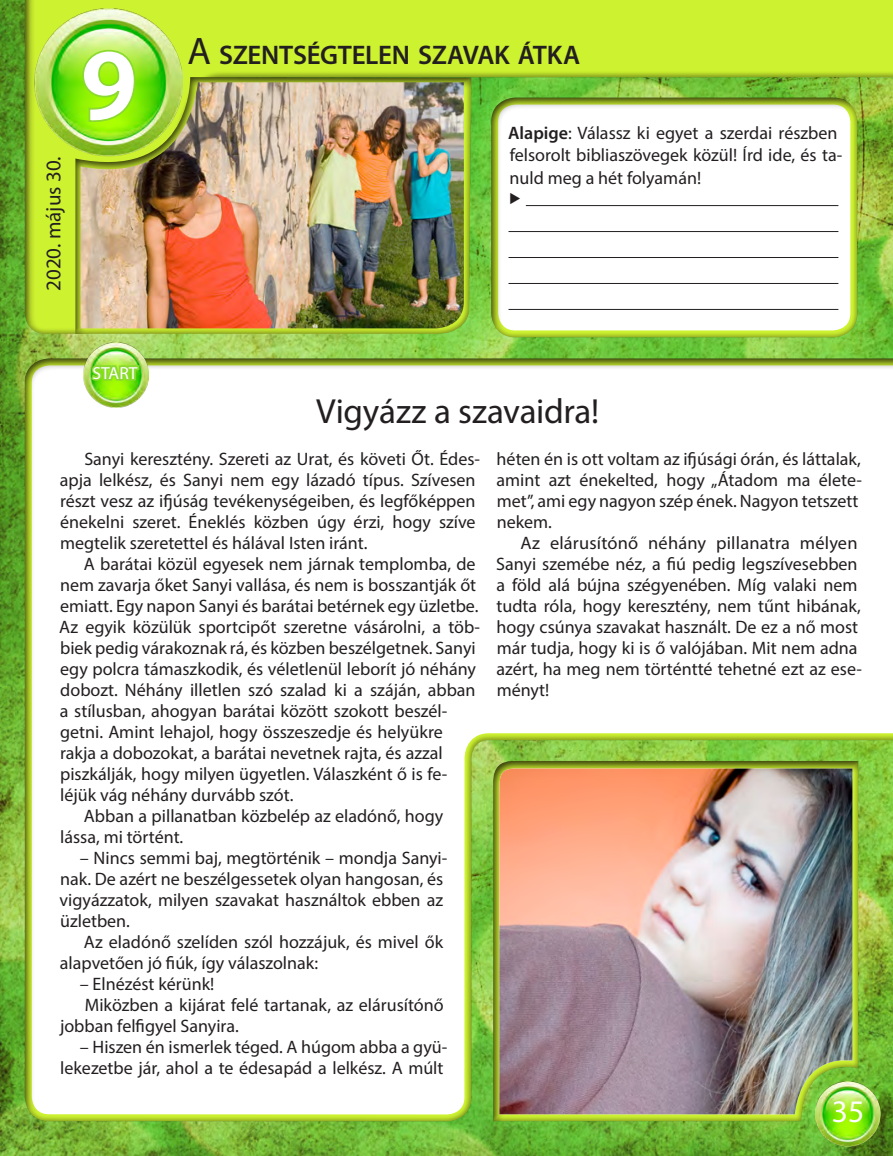
<style>
.page{position:relative;width:893px;height:1156px;background:#fff}
.page>*{position:absolute;margin:0;border:0;box-sizing:border-box;transform-origin:0 0}
.t1{font:700 105px "Myriad Pro";color:#fff}
.tortenet_cim{font:35px "Myriad Pro";letter-spacing:-.005em;color:#231f20}
.t2{font:31.5px "Myriad Pro";color:#fff}
.lecke_cim{font:600 26.95px "Myriad Pro";letter-spacing:-.01em;color:#231f20}
.datum{font:21px "Myriad Pro";color:#231f20}
.tortenet{font:18.03px/21px "Myriad Pro";color:#231f20}
.t3{font:17.5px "Myriad Pro";color:#fff}
.s1{font-weight:400;font-size:38.5px}
.s2{font-weight:600}
</style>
<div class="page">
<img style="left:0;top:0;width:893px;height:1156px">
<div style="left:22px;top:357px;width:871px;height:765px;background:#231f20;opacity:.75"></div>
<div style="left:23px;top:0;width:870px;height:336px;background:#231f20;opacity:.75"></div>
<div style="left:73px;top:73px;width:399px;height:262px;background:#231f20;opacity:.75"></div>
<img style="left:84px;top:343px;width:64px;height:65px">
<img style="left:815px;top:1082px;width:65px;height:65px">
<img style="left:88px;top:340px;width:53px;height:43px">
<img style="left:81px;top:82px;width:383px;height:246px">
<img style="left:35px;top:8px;width:147px;height:148px">
<svg style="left:81px;top:49px;width:55px;height:74px"></svg>
<div style="left:488px;top:96px;width:370px;height:242px;background:#231f20;opacity:.75"></div>
<div style="left:490px;top:759px;width:369px;height:364px;background:#231f20;opacity:.75"></div>
<img style="left:498px;top:768px;width:354px;height:346px">
<hr style="left:526px;top:205px;width:312px;height:1px;background:#231f20">
<hr style="left:508px;top:231px;width:330px;height:1px;background:#231f20">
<hr style="left:508px;top:257px;width:330px;height:1px;background:#231f20">
<hr style="left:508px;top:283px;width:330px;height:1px;background:#231f20">
<hr style="left:508px;top:309px;width:330px;height:1px;background:#231f20">
<svg style="left:510px;top:193px;width:10px;height:11px"></svg>
<p class="datum" style="left:40px;top:291px;width:136px;rotate:-90deg">2020. május 30.</p>
<p class="t1" style="left:80px;top:16px;width:60px">9</p>
<p class="t3" style="left:93px;top:362px;width:46px">START</p>
<p class="lecke_cim" style="left:188px;top:37px;width:394px"><span class="s1">A</span> SZENTSÉGTELEN SZAVAK ÁTKA</p>
<p class="tortenet" style="left:508px;top:121px;width:336px;line-height:22.8px"><span class="s2">Alapige</span>: Válassz ki egyet a szerdai részben felsorolt bibliaszövegek közül! Írd ide, és ta&shy;nuld meg a hét folyamán!</p>
<p class="tortenet_cim" style="left:316px;top:390px;width:284px">Vigyázz a szavaidra!</p>
<p class="tortenet" style="left:60px;top:448px;width:422px;text-indent:24px">Sanyi keresztény. Szereti az Urat, és követi Őt. Édes&shy;apja lelkész, és Sanyi nem egy lázadó típus. Szívesen részt vesz az ifjúság tevékenységeiben, és legfőképpen énekelni szeret. Éneklés közben úgy érzi, hogy szíve megtelik szeretettel és hálával Isten iránt.</p>
<p class="tortenet" style="left:59px;top:553px;width:422px;text-indent:25px">A barátai közül egyesek nem járnak templomba, de nem zavarja őket Sanyi vallása, és nem is bosszantják őt emiatt. Egy napon Sanyi és barátai betérnek egy üzletbe.<br>Az egyik közülük sportcipőt szeretne vásárolni, a töb&shy;biek pedig várakoznak rá, és közben beszélgetnek. Sanyi egy polcra támaszkodik, és véletlenül leborít jó néhány dobozt. Néhány illetlen szó szalad ki a száján, abban a stílusban, ahogyan barátai között szokott beszél&shy;getni. Amint lehajol, hogy összeszedje és helyükre rakja a dobozokat, a barátai nevetnek rajta, és azzal piszkálják, hogy milyen ügyetlen. Válaszként ő is fe&shy;léjük vág néhány durvább szót.</p>
<p class="tortenet" style="left:60px;top:805px;width:384px;text-indent:24px">Abban a pillanatban közbelép az eladónő, hogy lássa, mi történt.</p>
<p class="tortenet" style="left:60px;top:847px;width:389px;text-indent:20px">– Nincs semmi baj, megtörténik – mondja Sanyi&shy;nak. De azért ne beszélgessetek olyan hangosan, és vigyázzatok, milyen szavakat használtok ebben az üzletben.</p>
<p class="tortenet" style="left:60px;top:931px;width:385px;text-indent:24px">Az eladónő szelíden szól hozzájuk, és mivel ők alapvetően jó fiúk, így válaszolnak:</p>
<p class="tortenet" style="left:80px;top:973px;width:136px">– Elnézést kérünk!</p>
<p class="tortenet" style="left:60px;top:994px;width:385px;text-indent:25px">Miközben a kijárat felé tartanak, az elárusítónő jobban felfigyel Sanyira.</p>
<p class="tortenet" style="left:60px;top:1036px;width:389px;text-align:right">– Hiszen én ismerlek téged. A húgom abba a gyü&shy;lekezetbe jár, ahol a te édesapád a lelkész. A múlt</p>
<p class="tortenet" style="left:496px;top:448px;width:367px">héten én is ott voltam az ifjúsági órán, és láttalak, amint azt énekelted, hogy „Átadom ma élete&shy;met”, ami egy nagyon szép ének. Nagyon tetszett nekem.</p>
<p class="tortenet" style="left:496px;top:532px;width:367px;text-indent:24px">Az elárusítónő néhány pillanatra mélyen Sanyi szemébe néz, a fiú pedig legszívesebben a föld alá bújna szégyenében. Míg valaki nem tudta róla, hogy keresztény, nem tűnt hibának, hogy csúnya szavakat használt. De ez a nő most már tudja, hogy ki is ő valójában. Mit nem adna azért, ha meg nem történtté tehetné ezt az ese&shy;ményt!</p>
<p class="t2" style="left:832px;top:1092px;width:34px">35</p>
</div>
